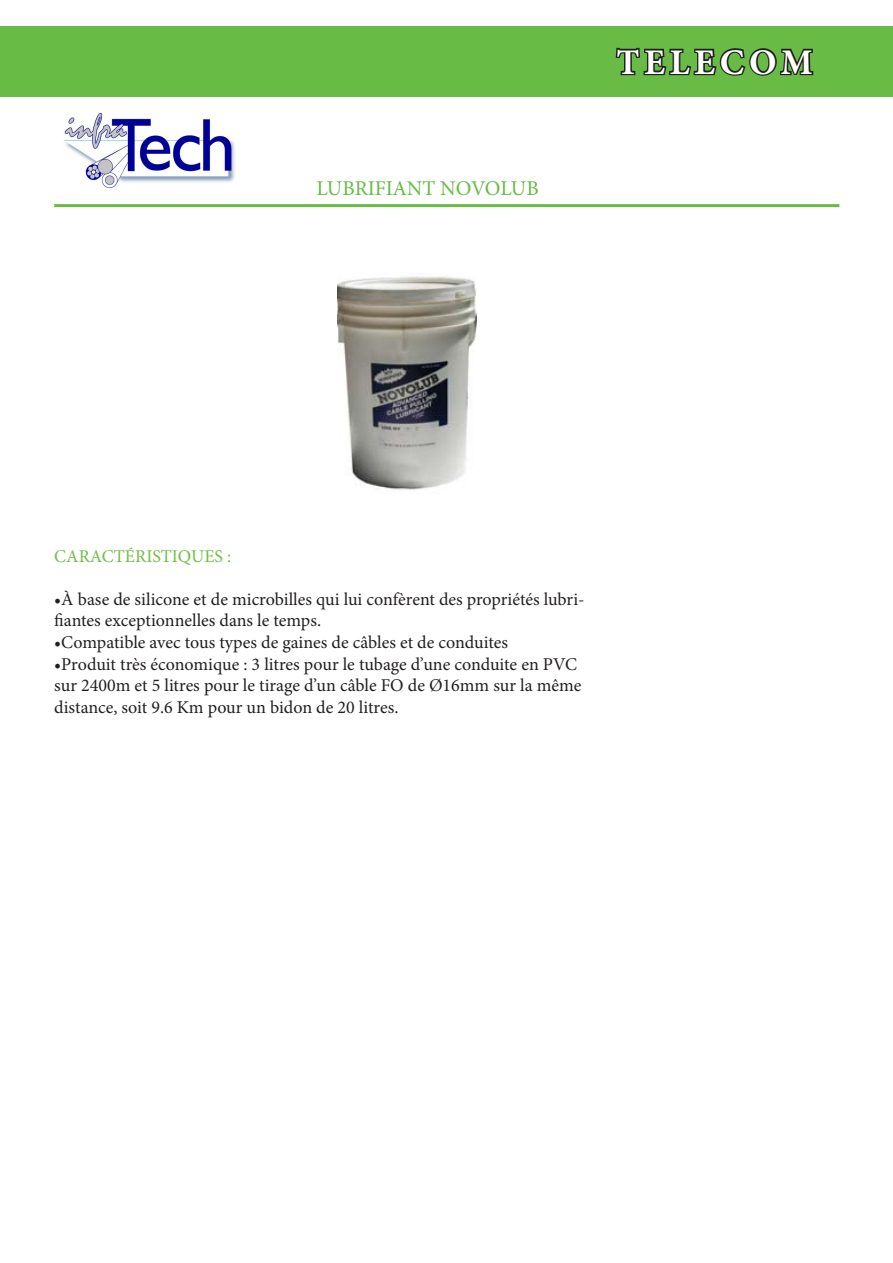
<style>
.page{position:relative;width:893px;height:1263px;background:#fff}
.page>*{position:absolute;margin:0;border:0;box-sizing:border-box;transform-origin:0 0}
.t1{font:700 36px "Minion Pro";letter-spacing:.13em;color:#fff}
.t2{font:21px "Minion Pro";letter-spacing:-.005em;color:#68bc45}
.t3{font:18px/21.6px "Minion Pro";color:#231f20}
.t4{font:18px "Minion Pro";color:#71bf44}
</style>
<div class="page">
<div style="left:0;top:26px;width:893px;height:70px;background:#68bc45"></div>
<svg style="left:615px;top:47px;width:199px;height:29px"></svg>
<hr style="left:54px;top:204px;width:785px;height:3px;background:#68bc45">
<img style="left:64px;top:114px;width:171px;height:74px">
<img style="left:337px;top:276px;width:139px;height:214px">
<p class="t2" style="left:316px;top:174px;width:224px">LUBRIFIANT NOVOLUB</p>
<p class="t1" style="left:616px;top:37px;width:198px">TELECOM</p>
<p class="t4" style="left:54px;top:544px;width:179px">CARACTÉRISTIQUES :</p>
<p class="t3" style="left:54px;top:588px;width:532px">•À base de silicone et de microbilles qui lui confèrent des propriétés lubri&shy;fiantes exceptionnelles dans le temps.</p>
<p class="t3" style="left:54px;top:632px;width:455px">•Compatible avec tous types de gaines de câbles et de conduites</p>
<p class="t3" style="left:54px;top:653px;width:529px">•Produit très économique : 3 litres pour le tubage d’une conduite en PVC sur 2400m et 5 litres pour le tirage d’un câble FO de Ø16mm sur la même distance, soit 9.6 Km pour un bidon de 20 litres.</p>
</div>
